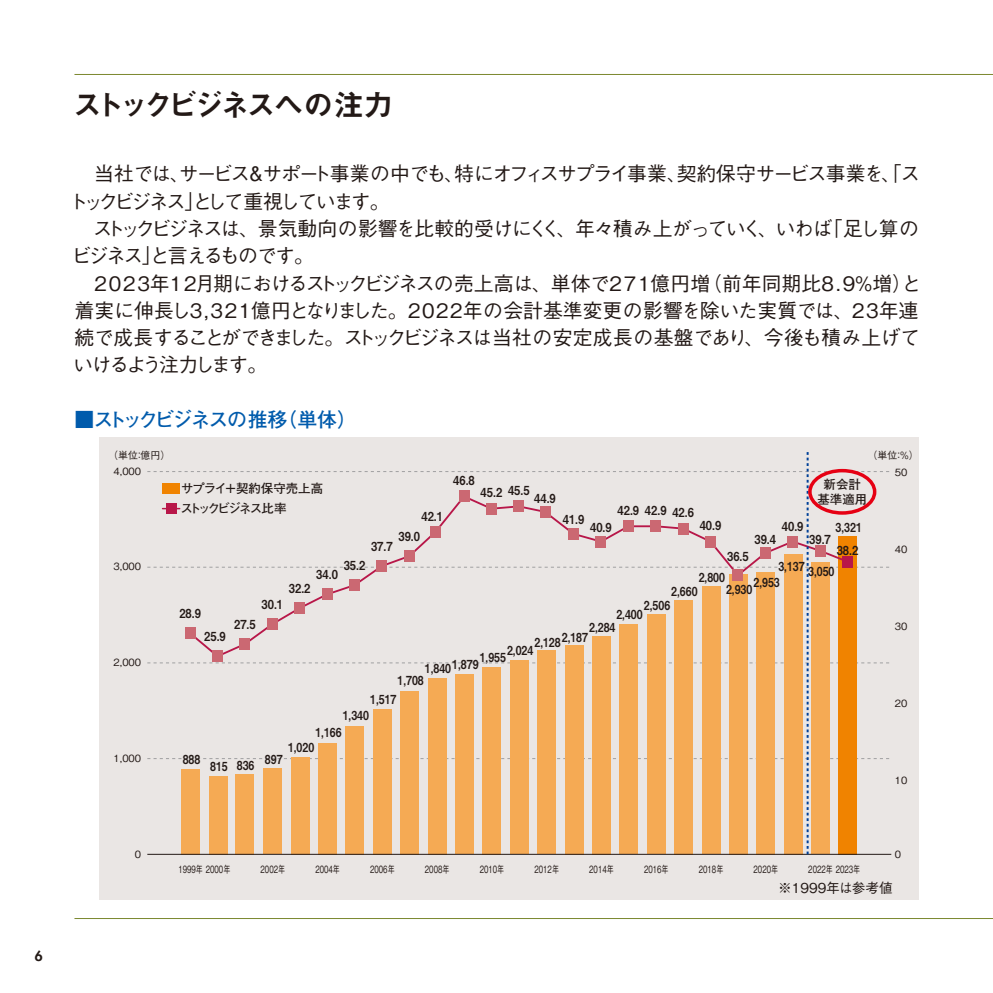
<style>
.page{position:relative;width:993px;height:993px;background:#fff}
.page>*{position:absolute;margin:0;border:0;box-sizing:border-box;transform-origin:0 0}
.t1{font:29.75px "Midashi Go Pro MB31";letter-spacing:-.13em;color:#231916}
.t2{font:500 19.78px "Gothic BBB Pro";color:#231916}
.t3{font:500 19.78px "Gothic BBB Pro";letter-spacing:-.085em;color:#231916}
.t4{font:500 19.78px "Gothic BBB Pro";letter-spacing:-.06em;color:#231916}
.t5{font:500 19.78px "Gothic BBB Pro";letter-spacing:-.03em;color:#231916}
.t6{font:500 19.78px "Gothic BBB Pro";letter-spacing:-.13em;color:#231916}
.t7{font:700 19.78px "Futo Go B101 Pro";letter-spacing:-.11em;color:#005bac}
.t8{font:500 19.78px "Gothic BBB Pro";letter-spacing:-.09em;color:#231916}
.t9{font:500 13.65px "Gothic BBB Pro";color:#231916}
.t10{font:800 13.65px "Futura";color:#231916}
.t11{font:12.42px "Midashi Go Pro MB31";color:#231916;scale:.85 1}
.t12{font:12.42px "Midashi Go Pro MB31";color:#231916;scale:.9 1}
.t13{font:700 12.42px/19.9px "Futo Go B101 Pro";letter-spacing:-.085em;color:#231916}
.t14{font:700 12.42px/14.9px "Futo Go B101 Pr 6";color:#231916;text-align:center}
.t15{font:500 9.97px "Gothic BBB Pro";color:#231916;scale:.7 1}
.t16{font:500 9.97px "Gothic BBB Pro";color:#231916}
</style>
<div class="page">
<hr style="left:74px;top:74px;width:918px;height:1px;background:#7b882f">
<hr style="left:74px;top:917px;width:918px;height:1px;background:#7b882f">
<div style="left:99px;top:437px;width:819px;height:461px;background:#eae6e4"></div>
<svg style="left:147px;top:452px;width:744px;height:402px"></svg>
<div style="left:807px;top:468px;width:69px;height:46px;border:3px solid #e60013;border-radius:50%"></div>
<div style="left:814px;top:545px;width:11px;height:11px;background:#cb6872"></div>
<p class="t10" style="left:35px;top:946px;width:9px">6</p>
<h1 class="t1" style="left:72px;top:80px;width:322px">ストックビジネスへの注力</h1>
<h2 class="t3" style="left:74px;top:158px;width:847px">　当社では、サービス＆サポート事業の中でも、特にオフィスサプライ事業、契約保守サービス事業を、「ス</h2>
<h2 class="t6" style="left:68px;top:185px;width:323px">トックビジネス」として重視しています。</h2>
<h2 class="t4" style="left:74px;top:212px;width:845px">　ストックビジネスは、景気動向の影響を比較的受けにくく、年々積み上がっていく、いわば「足し算の</h2>
<h2 class="t8" style="left:72px;top:240px;width:243px">ビジネス」と言えるものです。</h2>
<h2 class="t2" style="left:74px;top:267px;width:848px">　2023年12月期におけるストックビジネスの売上高は、単体で271億円増（前年同期比8.9％増）と</h2>
<h2 class="t2" style="left:74px;top:294px;width:845px">着実に伸長し3,321億円となりました。2022年の会計基準変更の影響を除いた実質では、23年連</h2>
<h2 class="t5" style="left:74px;top:322px;width:846px">続で成長することができました。ストックビジネスは当社の安定成長の基盤であり、今後も積み上げて</h2>
<h2 class="t6" style="left:73px;top:349px;width:195px">いけるよう注力します。</h2>
<h2 class="t7" style="left:74px;top:403px;width:284px">■ストックビジネスの推移（単体）</h2>
<p class="t16" style="left:108px;top:447px;width:64px">（単位：億円）</p>
<p class="t16" style="left:867px;top:447px;width:53px">（単位：％）</p>
<p class="t16" style="left:113px;top:463px;width:29px">4,000</p>
<p class="t16" style="left:113px;top:558px;width:29px">3,000</p>
<p class="t13" style="left:181px;top:477px;width:144px">サプライ＋契約保守売上高ストックビジネス比率</p>
<p class="t12" style="left:421px;top:506px;width:25px">42.1</p>
<p class="t12" style="left:398px;top:526px;width:25px">39.0</p>
<p class="t12" style="left:371px;top:536px;width:25px">37.7</p>
<p class="t12" style="left:343px;top:555px;width:25px">35.2</p>
<p class="t12" style="left:316px;top:564px;width:25px">34.0</p>
<p class="t12" style="left:289px;top:578px;width:25px">32.2</p>
<p class="t12" style="left:453px;top:470px;width:25px">46.8</p>
<p class="t14" style="left:817px;top:476px;width:51px">新会計基準適用</p>
<p class="t12" style="left:480px;top:481px;width:56px">45.2 45.5</p>
<p class="t12" style="left:534px;top:488px;width:25px">44.9</p>
<p class="t12" style="left:617px;top:500px;width:86px">42.9 42.9 42.6</p>
<p class="t12" style="left:562px;top:509px;width:25px">41.9</p>
<p class="t12" style="left:699px;top:515px;width:25px">40.9</p>
<p class="t12" style="left:781px;top:516px;width:25px">40.9</p>
<p class="t12" style="left:590px;top:517px;width:25px">40.9</p>
<p class="t11" style="left:835px;top:517px;width:32px">3,321</p>
<p class="t12" style="left:809px;top:529px;width:25px">39.7</p>
<p class="t12" style="left:754px;top:529px;width:25px">39.4</p>
<p class="t12" style="left:836px;top:540px;width:25px">38.2</p>
<p class="t12" style="left:726px;top:546px;width:25px">36.5</p>
<p class="t11" style="left:778px;top:559px;width:68px">3,137 3,050</p>
<p class="t11" style="left:698px;top:567px;width:32px">2,800</p>
<p class="t11" style="left:753px;top:572px;width:32px">2,953</p>
<p class="t11" style="left:725px;top:579px;width:32px">2,930</p>
<p class="t11" style="left:671px;top:581px;width:32px">2,660</p>
<p class="t16" style="left:894px;top:464px;width:14px">50</p>
<p class="t16" style="left:894px;top:541px;width:14px">40</p>
<p class="t16" style="left:113px;top:654px;width:29px">2,000</p>
<p class="t12" style="left:179px;top:603px;width:25px">28.9</p>
<p class="t12" style="left:204px;top:626px;width:25px">25.9</p>
<p class="t12" style="left:261px;top:594px;width:25px">30.1</p>
<p class="t12" style="left:234px;top:614px;width:25px">27.5</p>
<p class="t11" style="left:643px;top:594px;width:32px">2,506</p>
<p class="t11" style="left:616px;top:604px;width:32px">2,400</p>
<p class="t11" style="left:589px;top:617px;width:32px">2,284</p>
<p class="t11" style="left:534px;top:629px;width:64px">2,1282,187</p>
<p class="t11" style="left:507px;top:640px;width:32px">2,024</p>
<p class="t11" style="left:479px;top:647px;width:32px">1,955</p>
<p class="t11" style="left:425px;top:656px;width:65px">1,8401,879</p>
<p class="t11" style="left:397px;top:670px;width:32px">1,708</p>
<p class="t16" style="left:894px;top:618px;width:14px">30</p>
<p class="t11" style="left:370px;top:688px;width:32px">1,517</p>
<p class="t16" style="left:894px;top:694px;width:14px">20</p>
<p class="t11" style="left:342px;top:705px;width:32px">1,340</p>
<p class="t11" style="left:315px;top:722px;width:32px">1,166</p>
<p class="t16" style="left:113px;top:749px;width:29px">1,000</p>
<p class="t11" style="left:183px;top:748px;width:22px">888</p>
<p class="t11" style="left:210px;top:755px;width:54px">815 836</p>
<p class="t11" style="left:288px;top:737px;width:32px">1,020</p>
<p class="t11" style="left:265px;top:749px;width:22px">897</p>
<p class="t16" style="left:894px;top:771px;width:14px">10</p>
<p class="t16" style="left:135px;top:845px;width:8px">0</p>
<p class="t16" style="left:894px;top:845px;width:8px">0</p>
<p class="t15" style="left:178px;top:860px;width:76px">1999年 2000年</p>
<p class="t15" style="left:260px;top:860px;width:37px">2002年</p>
<p class="t15" style="left:315px;top:860px;width:37px">2004年</p>
<p class="t15" style="left:370px;top:860px;width:37px">2006年</p>
<p class="t15" style="left:425px;top:860px;width:37px">2008年</p>
<p class="t15" style="left:479px;top:860px;width:37px">2010年</p>
<p class="t15" style="left:534px;top:860px;width:37px">2012年</p>
<p class="t15" style="left:589px;top:860px;width:37px">2014年</p>
<p class="t15" style="left:643px;top:860px;width:37px">2016年</p>
<p class="t15" style="left:698px;top:860px;width:37px">2018年</p>
<p class="t15" style="left:753px;top:860px;width:37px">2020年</p>
<p class="t15" style="left:808px;top:860px;width:76px">2022年 2023年</p>
<p class="t9" style="left:777px;top:876px;width:116px">※1999年は参考値</p>
</div>
